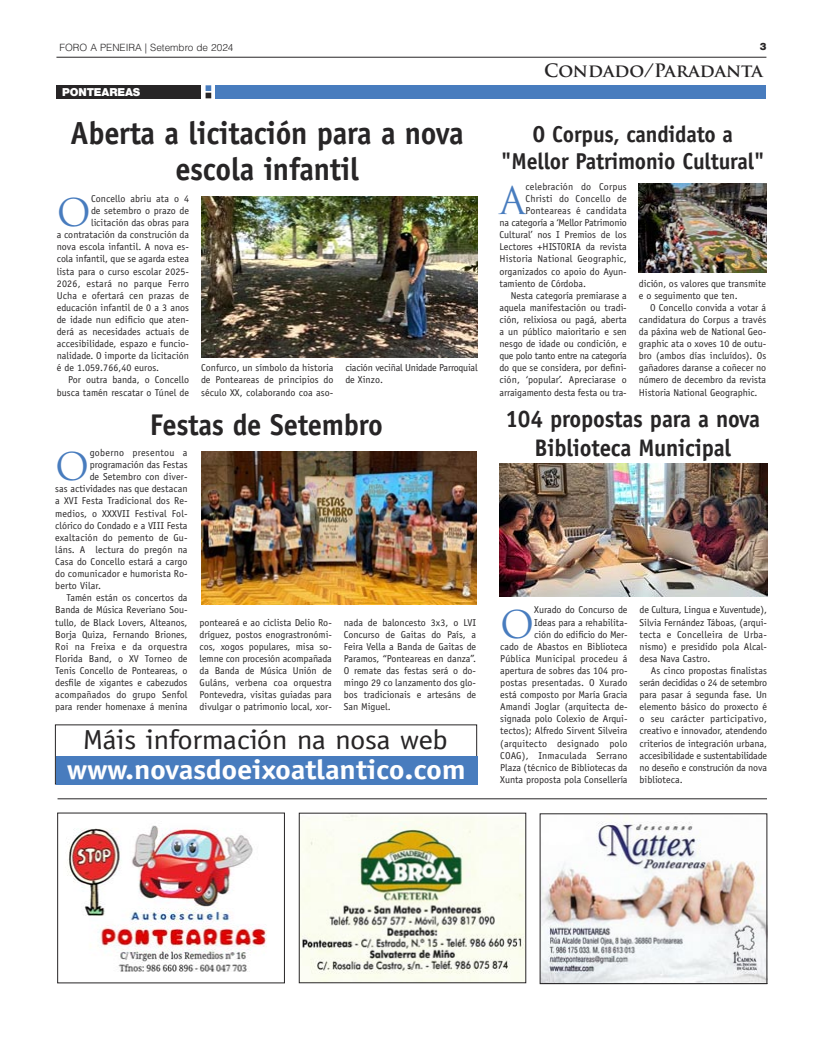
<style>
.page{position:relative;width:823px;height:1049px;background:#fff}
.page>*{position:absolute;margin:0;border:0;box-sizing:border-box;transform-origin:0 0}
.t1{font:37.2px "Trajan Pro";color:#487cbe}
.t2{font:700 32px/36.4px "Officina Sans Std";letter-spacing:-.01em;color:#272526;text-align:center;scale:.95 1}
.t3{font:700 30px "Officina Sans Std";letter-spacing:-.01em;color:#272526;scale:.95 1}
.t4{font:700 27.5px "Officina Sans Std";letter-spacing:-.01em;color:#fff;scale:1.12 1}
.t5{font:27.5px "Officina Sans Std";letter-spacing:-.015em;color:#272526;scale:1.12 1}
.t6{font:700 24px/28.8px "Officina Sans Std";letter-spacing:-.01em;color:#272526;text-align:center;scale:.95 1}
.t7{font:700 23px/27.6px "Officina Sans Std";letter-spacing:-.01em;color:#272526;text-align:center;scale:.95 1}
.t8{font:700 18px "Trajan Pro";color:#272526}
.t9{font:900 11px "Helvetica Neue LT";letter-spacing:-.01em;color:#fff}
.t10{font:10px/12.1px "Officina Sans Std";color:#272526;text-align:justify}
.t11{font:10px "Officina Sans Std";letter-spacing:.02em;color:#272526}
.t12{font:300 10px "Helvetica LT Std";color:#272526}
.t13{font:10px "Officina Sans Std";letter-spacing:.025em;color:#272526}
.t14{font:10px "Officina Sans Std";letter-spacing:.03em;color:#272526}
.t15{font:900 10px "Helvetica Neue LT";color:#272526}
</style>
<div class="page">
<hr style="left:56px;top:57px;width:710px;height:1px;background:#272526">
<div style="left:57px;top:85px;width:144px;height:13px;background:#272526"></div>
<div style="left:215px;top:85px;width:551px;height:13px;background:#487cbe"></div>
<svg style="left:205px;top:85px;width:6px;height:13px"></svg>
<hr style="left:57px;top:798px;width:709px;height:1px;background:#272526">
<img style="left:67px;top:825px;width:200px;height:147px">
<img style="left:301px;top:815px;width:222px;height:166px">
<div style="left:299px;top:813px;width:226px;height:170px;border:1px solid #272526"></div>
<img style="left:541px;top:814px;width:226px;height:169px">
<img style="left:201px;top:196px;width:276px;height:161px">
<img style="left:201px;top:451px;width:275px;height:153px">
<img style="left:638px;top:183px;width:127px;height:90px">
<img style="left:499px;top:463px;width:267px;height:133px">
<div style="left:56px;top:756px;width:421px;height:28px;background:#487cbe"></div>
<p class="t12" style="left:59px;top:41px;width:175px">FORO A PENEIRA | Setembro de 2024</p>
<p class="t9" style="left:62px;top:88px;width:80px">PONTEAREAS</p>
<p class="t2" style="left:71px;top:118px;width:415px">Aberta a licitación para a nova escola infantil</p>
<p class="t1" style="left:57px;top:191px;width:36px">O</p>
<p class="t10" style="left:91px;top:193px;width:99px">Concello abriu ata o 4</p>
<p class="t10" style="left:91px;top:205px;width:99px">de setembro o prazo de</p>
<p class="t10" style="left:91px;top:217px;width:99px">licitación das obras para</p>
<p class="t10" style="left:57px;top:230px;width:134px">a contratación da construción da</p>
<p class="t10" style="left:57px;top:242px;width:134px">nova escola infantil. A nova es-</p>
<p class="t10" style="left:57px;top:254px;width:134px">cola infantil, que se agarda estea</p>
<p class="t10" style="left:57px;top:266px;width:134px">lista para o curso escolar 2025-</p>
<p class="t13" style="left:57px;top:279px;width:134px">2026, estará no parque Ferro</p>
<p class="t10" style="left:57px;top:290px;width:134px">Ucha e ofertará cen prazas de</p>
<p class="t10" style="left:57px;top:302px;width:134px">educación infantil de 0 a 3 anos</p>
<p class="t10" style="left:57px;top:314px;width:134px">de idade nun edificio que aten-</p>
<p class="t10" style="left:57px;top:326px;width:134px">derá as necesidades actuais de</p>
<p class="t10" style="left:57px;top:338px;width:134px">accesibilidade, espazo e funcio-</p>
<p class="t10" style="left:57px;top:351px;width:134px">nalidade. O importe da licitación</p>
<p class="t10" style="left:57px;top:363px;width:104px">é de 1.059.766,40 euros.</p>
<p class="t10" style="left:57px;top:375px;width:134px;text-align:right">Por outra banda, o Concello busca tamén rescatar o Túnel de</p>
<p class="t10" style="left:201px;top:363px;width:134px">Confurco, un símbolo da historia de Ponteareas de principios do século XX, colaborando coa aso-</p>
<p class="t10" style="left:345px;top:363px;width:134px">ciación veciñal Unidade Parroquial de Xinzo.</p>
<p class="t3" style="left:150px;top:414px;width:247px">Festas de Setembro</p>
<p class="t1" style="left:55px;top:446px;width:36px">O</p>
<p class="t14" style="left:90px;top:449px;width:99px">goberno presentou a</p>
<p class="t10" style="left:90px;top:459px;width:99px">programación das Festas</p>
<p class="t10" style="left:90px;top:472px;width:99px">de Setembro con diver-</p>
<p class="t10" style="left:55px;top:484px;width:134px">sas actividades nas que destacan</p>
<p class="t10" style="left:55px;top:496px;width:134px">a XVI Festa Tradicional dos Re-</p>
<p class="t10" style="left:55px;top:508px;width:134px">medios, o XXXVII Festival Fol-</p>
<p class="t10" style="left:55px;top:520px;width:134px">clórico do Condado e a VIII Festa</p>
<p class="t10" style="left:55px;top:532px;width:134px">exaltación do pemento de Gu-</p>
<p class="t11" style="left:55px;top:546px;width:134px">láns. A lectura do pregón na</p>
<p class="t10" style="left:55px;top:556px;width:134px">Casa do Concello estará a cargo</p>
<p class="t10" style="left:55px;top:568px;width:134px">do comunicador e humorista Ro-</p>
<p class="t10" style="left:55px;top:580px;width:47px">berto Vilar.</p>
<p class="t10" style="left:55px;top:593px;width:134px;text-indent:11px">Tamén están os concertos da Banda de Música Reveriano Sou&shy;tullo, de Black Lovers, Alteanos, Borja Quiza, Fernando Briones, Roi na Freixa e da orquestra Florida Band, o XV Torneo de Tenis Concello de Ponteareas, o desfile de xigantes e cabezudos acompañados do grupo Senfol para render homenaxe á menina</p>
<p class="t10" style="left:199px;top:617px;width:134px">ponteareá e ao ciclista Delio Ro&shy;dríguez, postos enograstronómi&shy;cos, xogos populares, misa so&shy;lemne con procesión acompañada da Banda de Música Unión de Guláns, verbena coa orquestra Pontevedra, visitas guiadas para divulgar o patrimonio local, xor-</p>
<p class="t10" style="left:343px;top:617px;width:134px">nada de baloncesto 3x3, o LVI Concurso de Gaitas do País, a Feira Vella a Banda de Gaitas de Paramos, “Ponteareas en danza”.<br>O remate das festas será o do&shy;mingo 29 co lanzamento dos glo&shy;bos tradicionais e artesáns de San Miguel.</p>
<p class="t5" style="left:83px;top:729px;width:327px">Máis información na nosa web</p>
<p class="t4" style="left:67px;top:759px;width:357px">www.novasdoeixoatlantico.com</p>
<p class="t15" style="left:759px;top:42px;width:8px">3</p>
<p class="t8" style="left:544px;top:60px;width:220px">Condado/Paradanta</p>
<p class="t7" style="left:500px;top:122px;width:279px">O Corpus, candidato a "Mellor Patrimonio Cultural"</p>
<p class="t1" style="left:499px;top:179px;width:28px">A</p>
<p class="t11" style="left:525px;top:183px;width:103px">celebración do Corpus</p>
<p class="t11" style="left:525px;top:195px;width:103px">Christi do Concello de</p>
<p class="t11" style="left:525px;top:207px;width:103px">Ponteareas é candidata</p>
<p class="t10" style="left:499px;top:217px;width:129px">na categoría a ‘Mellor Patrimonio</p>
<p class="t10" style="left:499px;top:230px;width:129px">Cultural’ nos I Premios de los</p>
<p class="t10" style="left:499px;top:242px;width:129px">Lectores +HISTORIA da revista</p>
<p class="t11" style="left:499px;top:255px;width:129px">Historia National Geographic,</p>
<p class="t10" style="left:499px;top:266px;width:129px">organizados co apoio do Ayun-</p>
<p class="t10" style="left:499px;top:278px;width:88px">tamiento de Córdoba.</p>
<p class="t10" style="left:499px;top:290px;width:129px;text-indent:11px">Nesta categoría premiarase a aquela manifestación ou tradi&shy;ción, relixiosa ou pagá, aberta a un público maioritario e sen nesgo de idade ou condición, e que polo tanto entre na categoría do que se considera, por defini&shy;ción, ‘popular’. Apreciarase o arraigamento desta festa ou tra-</p>
<p class="t10" style="left:638px;top:278px;width:129px">dición, os valores que transmite e o seguimento que ten.</p>
<p class="t10" style="left:638px;top:302px;width:129px;text-indent:11px">O Concello convida a votar á candidatura do Corpus a través da páxina web de National Geo&shy;graphic ata o xoves 10 de outu&shy;bro (ambos días incluídos). Os gañadores daranse a coñecer no número de decembro da revista Historia National Geographic.</p>
<p class="t6" style="left:505px;top:406px;width:269px">104 propostas para a nova<br>Biblioteca Municipal</p>
<p class="t10" style="left:500px;top:605px;width:129px;text-align:right">Xurado do Concurso de<br>Ideas para a rehabilita-<br>ción do edificio do Mer-<br>cado de Abastos en Biblioteca<br>Pública Municipal procedeu á apertura de sobres das 104 pro&shy;postas presentadas. O Xurado está composto por María Gracia<br>Amandi Joglar (arquitecta de&shy;signada polo Colexio de Arqui&shy;tectos); Alfredo Sirvent Silveira (arquitecto designado polo<br>COAG), Inmaculada Serrano<br>Plaza (técnico de Bibliotecas da<br>Xunta proposta pola Consellería</p>
<p class="t10" style="left:639px;top:605px;width:129px">de Cultura, Lingua e Xuventude), Silvia Fernández Táboas, (arqui&shy;tecta e Concelleira de Urba&shy;nismo) e presidido pola Alcal&shy;desa Nava Castro.</p>
<p class="t1" style="left:500px;top:603px;width:36px">O</p>
<p class="t10" style="left:639px;top:665px;width:129px;text-indent:11px">As cinco propostas finalistas serán decididas o 24 de setembro para pasar á segunda fase. Un elemento básico do proxecto é o seu carácter participativo, creativo e innovador, atendendo criterios de integración urbana, accesibilidade e sustentabilidade no deseño e construción da nova biblioteca.</p>
</div>
